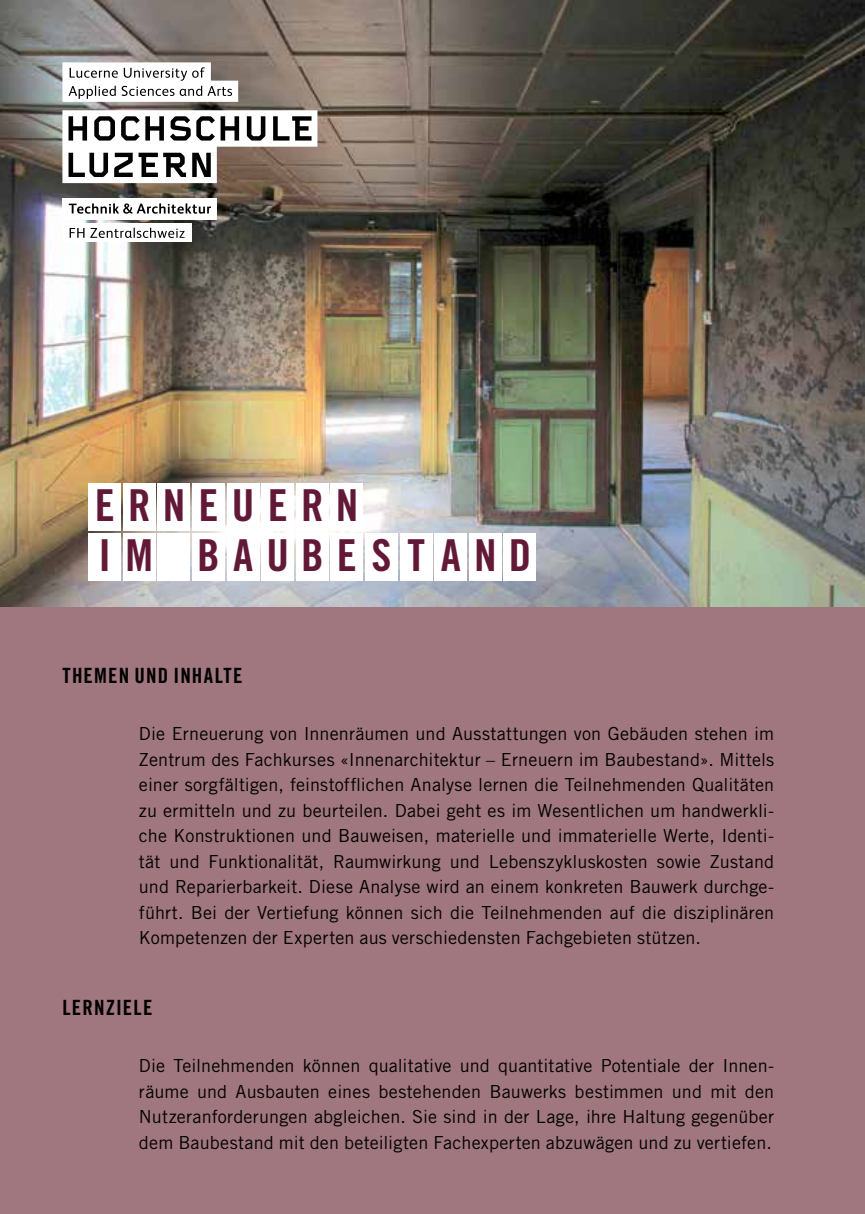
<style>
.page{position:relative;width:865px;height:1214px;background:#fff}
.page>*{position:absolute;margin:0;border:0;box-sizing:border-box;transform-origin:0 0}
.t1{font:44px/49.4px "Trade Gothic LT Std Bd Cn 20";letter-spacing:.295em;color:#621937}
.t2{font:21px "Trade Gothic LT Std Bd Cn 20";letter-spacing:.055em;color:#000}
.t3{font:18px/25.6px "Trade Gothic LT Std";letter-spacing:.01em;color:#000;text-align:justify}
</style>
<div class="page">
<img style="left:0;top:0;width:865px;height:606px">
<div style="left:0;top:607px;width:865px;height:606px;background:#a0767f"></div>
<div style="left:88px;top:483px;width:33px;height:48px;background:#fff"></div>
<div style="left:192px;top:483px;width:33px;height:48px;background:#fff"></div>
<div style="left:296px;top:483px;width:33px;height:48px;background:#fff"></div>
<div style="left:123px;top:483px;width:33px;height:48px;background:#fff"></div>
<div style="left:227px;top:483px;width:32px;height:48px;background:#fff"></div>
<div style="left:331px;top:483px;width:32px;height:48px;background:#fff"></div>
<div style="left:158px;top:483px;width:32px;height:48px;background:#fff"></div>
<div style="left:261px;top:483px;width:33px;height:48px;background:#fff"></div>
<div style="left:192px;top:533px;width:33px;height:47px;background:#fff"></div>
<div style="left:296px;top:533px;width:33px;height:47px;background:#fff"></div>
<div style="left:400px;top:533px;width:32px;height:47px;background:#fff"></div>
<div style="left:503px;top:533px;width:33px;height:47px;background:#fff"></div>
<div style="left:227px;top:533px;width:32px;height:47px;background:#fff"></div>
<div style="left:331px;top:533px;width:32px;height:47px;background:#fff"></div>
<div style="left:434px;top:533px;width:33px;height:47px;background:#fff"></div>
<div style="left:261px;top:533px;width:33px;height:47px;background:#fff"></div>
<div style="left:365px;top:533px;width:33px;height:47px;background:#fff"></div>
<div style="left:469px;top:533px;width:32px;height:47px;background:#fff"></div>
<div style="left:158px;top:533px;width:32px;height:47px;background:#fff"></div>
<div style="left:88px;top:533px;width:33px;height:47px;background:#fff"></div>
<div style="left:123px;top:533px;width:33px;height:47px;background:#fff"></div>
<div style="left:62px;top:198px;width:155px;height:21px;background:#fff"></div>
<div style="left:62px;top:223px;width:130px;height:18px;background:#fff"></div>
<svg style="left:62px;top:110px;width:255px;height:73px"></svg>
<svg style="left:62px;top:62px;width:176px;height:40px"></svg>
<svg style="left:69px;top:203px;width:142px;height:11px"></svg>
<svg style="left:70px;top:228px;width:115px;height:10px"></svg>
<h1 class="t1" style="left:95px;top:480px;width:438px">ERNEUERN<br>IM BAUBESTAND</h1>
<p class="t2" style="left:62px;top:662px;width:182px">THEMEN UND INHALTE</p>
<p class="t3" style="left:139px;top:720px;width:637px">Die Erneuerung von Innenräumen und Ausstattungen von Gebäuden stehen im Zentrum des Fachkurses «Innenarchitektur – Erneuern im Baubestand». Mittels einer sorgfältigen, feinstofflichen Analyse lernen die Teilnehmenden Qualitäten zu ermitteln und zu beurteilen. Dabei geht es im Wesentlichen um handwerkli&shy;che Konstruktionen und Bauweisen, materielle und immaterielle Werte, Identi&shy;tät und Funktionalität, Raumwirkung und Lebenszykluskosten sowie Zustand und Reparierbarkeit. Diese Analyse wird an einem konkreten Bauwerk durchge&shy;führt. Bei der Vertiefung können sich die Teilnehmenden auf die disziplinären Kompetenzen der Experten aus verschiedensten Fachgebieten stützen.</p>
<p class="t2" style="left:62px;top:994px;width:91px">LERNZIELE</p>
<p class="t3" style="left:139px;top:1052px;width:636px">Die Teilnehmenden können qualitative und quantitative Potentiale der Innen&shy;räume und Ausbauten eines bestehenden Bauwerks bestimmen und mit den Nutzeranforderungen abgleichen. Sie sind in der Lage, ihre Haltung gegenüber dem Baubestand mit den beteiligten Fachexperten abzuwägen und zu vertiefen.</p>
</div>
